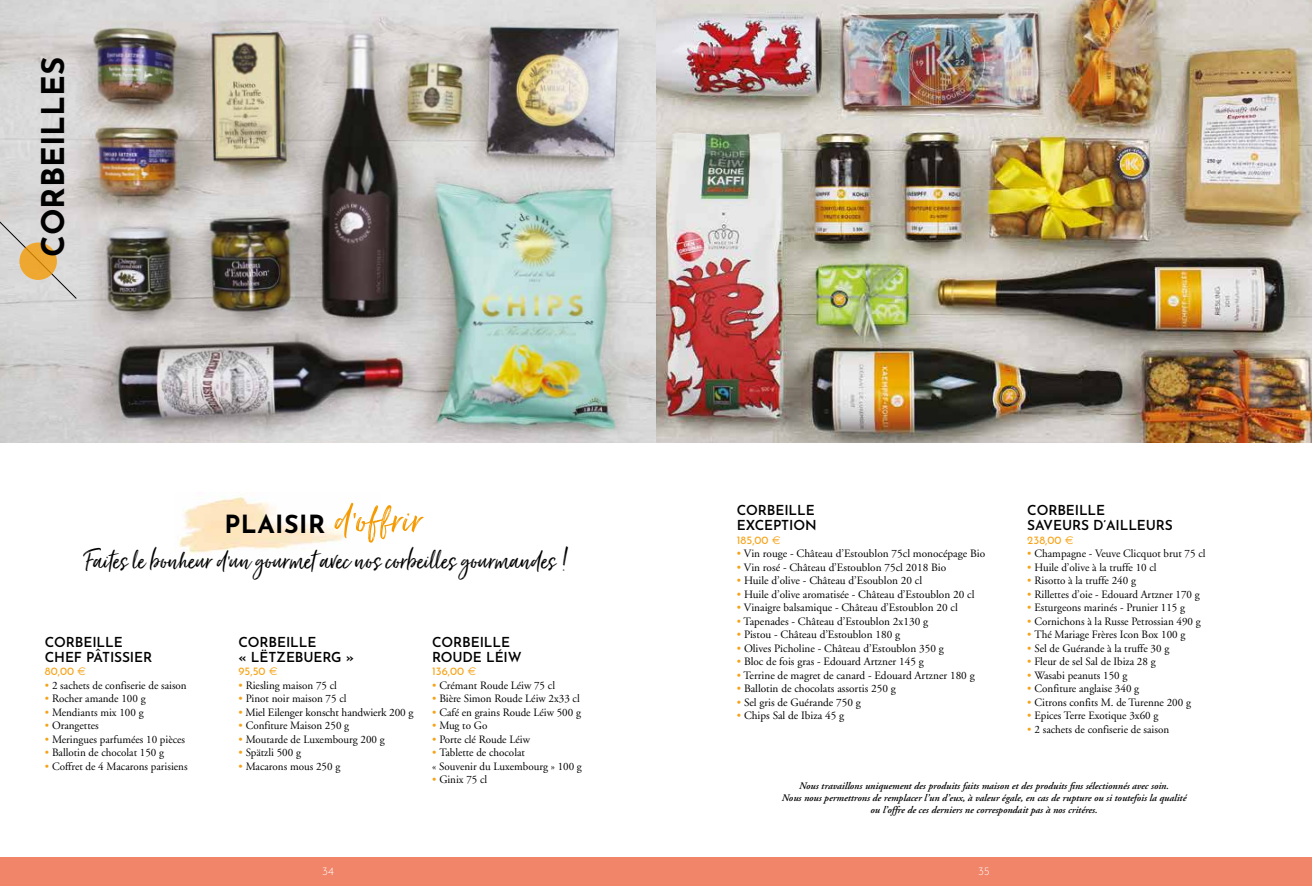
<style>
.page{position:relative;width:1312px;height:886px;background:#fff}
.page>*{position:absolute;margin:0;border:0;box-sizing:border-box;transform-origin:0 0}
.t1{font:52.5px "Just Lovely";color:#f59a00}
.t2{font:32.5px "Just Lovely";letter-spacing:-.005em;color:#000}
.t3{font:700 31.25px "Josefin Sans";color:#000}
.t4{font:600 13.75px/15px "Josefin Sans";letter-spacing:-.01em;color:#000}
.t5{font:11.25px/13.5px "Adobe Garamond";color:#000}
.t6{font:11.25px "Josefin Sans";color:#f6a318}
.t7{font:300 11.25px "Josefin Sans";color:#fff}
.t8{font:italic 600 10px/12px "Adobe Garamond";color:#000;text-align:center}
.s1{font-family:"Josefin Sans";font-weight:700;font-size:25px;color:#000}
.s2{font-family:"Euro Sans"}
.s3{color:#f6a318}
</style>
<div class="page">
<div style="left:0;top:857px;width:1311px;height:29px;background:#f0856a"></div>
<img style="left:656px;top:0;width:655px;height:443px">
<img style="left:0;top:0;width:656px;height:443px">
<svg style="left:0;top:128px;width:77px;height:171px;background:#d6d5d5"></svg>
<svg style="left:19px;top:242px;width:38px;height:38px"></svg>
<img style="left:179px;top:496px;width:164px;height:58px">
<h3 class="t3" style="left:25px;top:257px;width:202px;rotate:-90deg">CORBEILLES</h3>
<h1 class="t1" style="left:224px;top:487px;width:199px"><span class="s1">PLAISIR</span> d’offrir</h1>
<h2 class="t2" style="left:86px;top:540px;width:484px">Faites le bonheur d’un gourmet avec nos corbeilles gourmandes !</h2>
<p class="t4" style="left:45px;top:633px;width:109px">CORBEILLE<br>CHEF PÂTISSIER</p>
<p class="t6" style="left:45px;top:662px;width:43px">80,00 <span class="s2">€</span></p>
<p class="t5" style="left:45px;top:679px;width:143px"><span class="s3">•</span> 2 sachets de confiserie de saison</p>
<p class="t5" style="left:45px;top:692px;width:102px"><span class="s3">•</span> Rocher amande 100 g</p>
<p class="t5" style="left:45px;top:706px;width:100px"><span class="s3">•</span> Mendiants mix 100 g</p>
<p class="t5" style="left:45px;top:719px;width:55px"><span class="s3">•</span> Orangettes</p>
<p class="t5" style="left:45px;top:733px;width:142px"><span class="s3">•</span> Meringues parfumées 10 pièces</p>
<p class="t5" style="left:45px;top:746px;width:121px"><span class="s3">•</span> Ballotin de chocolat 150 g</p>
<p class="t5" style="left:45px;top:760px;width:144px"><span class="s3">•</span> Coffret de 4 Macarons parisiens</p>
<p class="t4" style="left:238px;top:633px;width:117px">CORBEILLE<br>« LËTZEBUERG »</p>
<p class="t6" style="left:238px;top:662px;width:41px">95,50 <span class="s2">€</span></p>
<p class="t5" style="left:238px;top:679px;width:100px"><span class="s3">•</span> Riesling maison 75 cl</p>
<p class="t5" style="left:238px;top:692px;width:109px"><span class="s3">•</span> Pinot noir maison 75 cl</p>
<p class="t5" style="left:238px;top:706px;width:176px"><span class="s3">•</span> Miel Eilenger konscht handwierk 200 g</p>
<p class="t5" style="left:238px;top:719px;width:112px"><span class="s3">•</span> Confiture Maison 250 g</p>
<p class="t5" style="left:238px;top:733px;width:148px"><span class="s3">•</span> Moutarde de Luxembourg 200 g</p>
<p class="t5" style="left:238px;top:746px;width:64px"><span class="s3">•</span> Spätzli 500 g</p>
<p class="t5" style="left:238px;top:760px;width:103px"><span class="s3">•</span> Macarons mous 250 g</p>
<p class="t4" style="left:432px;top:633px;width:91px">CORBEILLE<br>ROUDE LÉIW</p>
<p class="t6" style="left:432px;top:662px;width:46px">136,00 <span class="s2">€</span></p>
<p class="t5" style="left:432px;top:679px;width:124px"><span class="s3">•</span> Crémant Roude Léiw 75 cl</p>
<p class="t5" style="left:432px;top:692px;width:149px"><span class="s3">•</span> Bière Simon Roude Léiw 2x33 cl</p>
<p class="t5" style="left:432px;top:706px;width:150px"><span class="s3">•</span> Café en grains Roude Léiw 500 g</p>
<p class="t5" style="left:432px;top:719px;width:57px"><span class="s3">•</span> Mug to Go</p>
<p class="t5" style="left:432px;top:733px;width:99px"><span class="s3">•</span> Porte clé Roude Léiw</p>
<p class="t5" style="left:432px;top:746px;width:151px"><span class="s3">•</span> Tablette de chocolat<br>« Souvenir du Luxembourg » 100 g</p>
<p class="t5" style="left:432px;top:773px;width:57px"><span class="s3">•</span> Ginix 75 cl</p>
<p class="t4" style="left:736px;top:501px;width:81px">CORBEILLE<br>EXCEPTION</p>
<p class="t6" style="left:736px;top:530px;width:45px">185,00 <span class="s2">€</span></p>
<p class="t5" style="left:736px;top:547px;width:250px"><span class="s3">•</span> Vin rouge - Château d’Estoublon 75cl monocépage Bio</p>
<p class="t5" style="left:736px;top:561px;width:211px"><span class="s3">•</span> Vin rosé - Château d’Estoublon 75cl 2018 Bio</p>
<p class="t5" style="left:736px;top:574px;width:187px"><span class="s3">•</span> Huile d’olive - Château d’Esoublon 20 cl</p>
<p class="t5" style="left:736px;top:588px;width:239px"><span class="s3">•</span> Huile d’olive aromatisée - Château d’Estoublon 20 cl</p>
<p class="t5" style="left:736px;top:601px;width:222px"><span class="s3">•</span> Vinaigre balsamique - Château d’Estoublon 20 cl</p>
<p class="t5" style="left:736px;top:615px;width:193px"><span class="s3">•</span> Tapenades - Château d’Estoublon 2x130 g</p>
<p class="t5" style="left:736px;top:628px;width:165px"><span class="s3">•</span> Pistou - Château d’Estoublon 180 g</p>
<p class="t5" style="left:736px;top:642px;width:208px"><span class="s3">•</span> Olives Picholine - Château d’Estoublon 350 g</p>
<p class="t5" style="left:736px;top:655px;width:188px"><span class="s3">•</span> Bloc de fois gras - Edouard Artzner 145 g</p>
<p class="t5" style="left:736px;top:669px;width:239px"><span class="s3">•</span> Terrine de magret de canard - Edouard Artzner 180 g</p>
<p class="t5" style="left:736px;top:682px;width:161px"><span class="s3">•</span> Ballotin de chocolats assortis 250 g</p>
<p class="t5" style="left:736px;top:696px;width:126px"><span class="s3">•</span> Sel gris de Guérande 750 g</p>
<p class="t5" style="left:736px;top:709px;width:109px"><span class="s3">•</span> Chips Sal de Ibiza 45 g</p>
<p class="t4" style="left:1027px;top:501px;width:147px">CORBEILLE<br>SAVEURS D’AILLEURS</p>
<p class="t6" style="left:1027px;top:530px;width:48px">238,00 <span class="s2">€</span></p>
<p class="t5" style="left:1027px;top:547px;width:180px"><span class="s3">•</span> Champagne - Veuve Clicquot brut 75 cl</p>
<p class="t5" style="left:1027px;top:561px;width:131px"><span class="s3">•</span> Huile d’olive à la truffe 10 cl</p>
<p class="t5" style="left:1027px;top:574px;width:110px"><span class="s3">•</span> Risotto à la truffe 240 g</p>
<p class="t5" style="left:1027px;top:588px;width:174px"><span class="s3">•</span> Rillettes d’oie - Edouard Artzner 170 g</p>
<p class="t5" style="left:1027px;top:601px;width:159px"><span class="s3">•</span> Esturgeons marinés - Prunier 115 g</p>
<p class="t5" style="left:1027px;top:615px;width:175px"><span class="s3">•</span> Cornichons à la Russe Petrossian 490 g</p>
<p class="t5" style="left:1027px;top:628px;width:159px"><span class="s3">•</span> Thé Mariage Frères Icon Box 100 g</p>
<p class="t5" style="left:1027px;top:642px;width:143px"><span class="s3">•</span> Sel de Guérande à la truffe 30 g</p>
<p class="t5" style="left:1027px;top:655px;width:130px"><span class="s3">•</span> Fleur de sel Sal de Ibiza 28 g</p>
<p class="t5" style="left:1027px;top:669px;width:102px"><span class="s3">•</span> Wasabi peanuts 150 g</p>
<p class="t5" style="left:1027px;top:682px;width:113px"><span class="s3">•</span> Confiture anglaise 340 g</p>
<p class="t5" style="left:1027px;top:696px;width:165px"><span class="s3">•</span> Citrons confits M. de Turenne 200 g</p>
<p class="t5" style="left:1027px;top:709px;width:132px"><span class="s3">•</span> Epices Terre Exotique 3x60 g</p>
<p class="t5" style="left:1027px;top:723px;width:143px"><span class="s3">•</span> 2 sachets de confiserie de saison</p>
<p class="t8" style="left:781px;top:780px;width:406px">Nous travaillons uniquement des produits faits maison et des produits fins sélectionnés avec soin.<br>Nous nous permettrons de remplacer l’un d’eux, à valeur égale, en cas de rupture ou si toutefois la qualité ou l’offre de ces derniers ne correspondait pas à nos critéres.</p>
<p class="t7" style="left:322px;top:862px;width:13px">34</p>
<p class="t7" style="left:977px;top:862px;width:13px">35</p>
</div>
